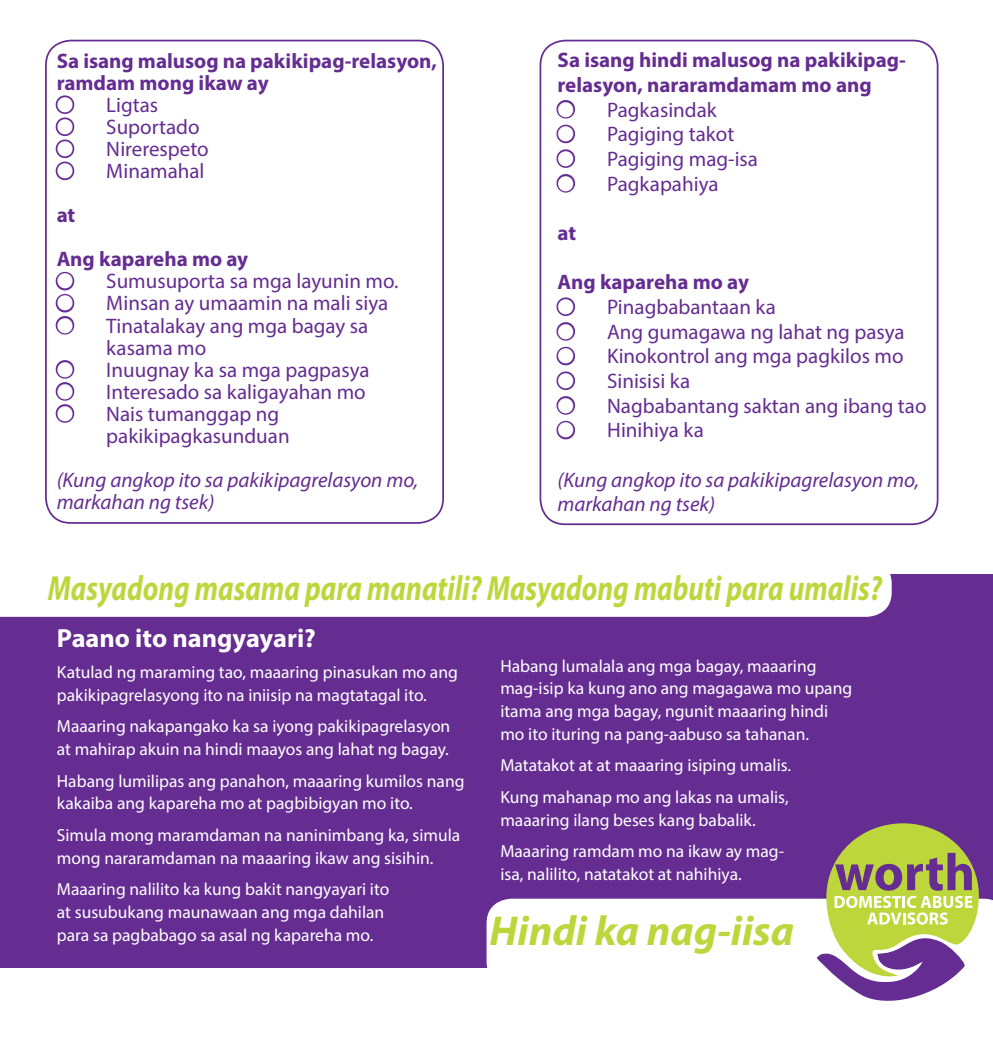
<style>
.page{position:relative;width:993px;height:1042px;background:#fff}
.page>*{position:absolute;margin:0;border:0;box-sizing:border-box;transform-origin:0 0}
.t1{font:italic 700 42px "Myriad Pro";color:#bdd63c}
.t2{font:italic 700 35px "Myriad Pro";color:#bdd63c;scale:.8 1}
.t3{font:700 26.25px "Myriad Pro";color:#fff}
.t4{font:21px/22.1px "Myriad Pro";color:#652d91}
.t5{font:700 21px/22.1px "Myriad Pro";color:#652d91}
.t6{font:italic 21px/22.1px "Myriad Pro";color:#652d91}
.t7{font:17.5px/22.8px "Myriad Pro";color:#fff}
.s1{color:#fff}
</style>
<div class="page">
<div style="left:0;top:574px;width:992px;height:393px;background:#652d91"></div>
<div style="left:486px;top:898px;width:506px;height:70px;background:#fff"></div>
<div style="left:45px;top:40px;width:399px;height:484px;border:2px solid #652d91;border-radius:25px"></div>
<div style="left:539px;top:40px;width:399px;height:485px;border:2px solid #652d91;border-radius:25px"></div>
<div style="left:0;top:574px;width:891px;height:43px;background:#fff"></div>
<svg style="left:55px;top:95px;width:20px;height:86px"></svg>
<svg style="left:55px;top:271px;width:20px;height:64px"></svg>
<svg style="left:55px;top:360px;width:20px;height:63px"></svg>
<svg style="left:556px;top:100px;width:20px;height:93px"></svg>
<svg style="left:556px;top:297px;width:20px;height:143px"></svg>
<svg style="left:816px;top:823px;width:162px;height:178px"></svg>
<p class="t5" style="left:57px;top:49px;width:381px">Sa isang malusog na pakikipag-relasyon, ramdam mong ikaw ay</p>
<p class="t4" style="left:57px;top:94px;width:103px"><span class="s1">●</span> Ligtas</p>
<p class="t4" style="left:57px;top:116px;width:144px"><span class="s1">●</span> Suportado</p>
<p class="t4" style="left:57px;top:138px;width:154px"><span class="s1">●</span> Nirerespeto</p>
<p class="t4" style="left:57px;top:160px;width:149px"><span class="s1">●</span> Minamahal</p>
<p class="t5" style="left:57px;top:203px;width:20px">at</p>
<p class="t5" style="left:57px;top:248px;width:193px">Ang kapareha mo ay</p>
<p class="t4" style="left:57px;top:270px;width:343px"><span class="s1">●</span> Sumusuporta sa mga layunin mo.</p>
<p class="t4" style="left:57px;top:292px;width:333px"><span class="s1">●</span> Minsan ay umaamin na mali siya</p>
<p class="t4" style="left:106px;top:314px;width:263px;text-indent:-50px"><span class="s1">●</span> Tinatalakay ang mga bagay sa kasama mo</p>
<p class="t4" style="left:57px;top:358px;width:314px"><span class="s1">●</span> Inuugnay ka sa mga pagpasya</p>
<p class="t4" style="left:57px;top:380px;width:310px"><span class="s1">●</span> Interesado sa kaligayahan mo</p>
<p class="t4" style="left:106px;top:402px;width:185px;text-indent:-50px"><span class="s1">●</span> Nais tumanggap ng pakikipagkasunduan</p>
<p class="t6" style="left:57px;top:468px;width:363px">(Kung angkop ito sa pakikipagrelasyon mo, markahan ng tsek)</p>
<p class="t5" style="left:557px;top:47px;width:350px;line-height:24.7px">Sa isang hindi malusog na pakikipag&shy;relasyon, nararamdamam mo ang</p>
<p class="t4" style="left:557px;top:98px;width:161px"><span class="s1">●</span> Pagkasindak</p>
<p class="t4" style="left:557px;top:123px;width:178px"><span class="s1">●</span> Pagiging takot</p>
<p class="t4" style="left:557px;top:147px;width:202px"><span class="s1">●</span> Pagiging mag-isa</p>
<p class="t4" style="left:557px;top:172px;width:163px"><span class="s1">●</span> Pagkapahiya</p>
<p class="t5" style="left:557px;top:221px;width:20px">at</p>
<p class="t5" style="left:557px;top:270px;width:193px">Ang kapareha mo ay</p>
<p class="t4" style="left:557px;top:296px;width:220px"><span class="s1">●</span> Pinagbabantaan ka</p>
<p class="t4" style="left:557px;top:320px;width:349px"><span class="s1">●</span> Ang gumagawa ng lahat ng pasya</p>
<p class="t4" style="left:557px;top:345px;width:347px"><span class="s1">●</span> Kinokontrol ang mga pagkilos mo</p>
<p class="t4" style="left:557px;top:370px;width:134px"><span class="s1">●</span> Sinisisi ka</p>
<p class="t4" style="left:557px;top:394px;width:370px"><span class="s1">●</span> Nagbabantang saktan ang ibang tao</p>
<p class="t4" style="left:557px;top:419px;width:148px"><span class="s1">●</span> Hinihiya ka</p>
<p class="t6" style="left:557px;top:467px;width:363px;line-height:24.7px">(Kung angkop ito sa pakikipagrelasyon mo, markahan ng tsek)</p>
<p class="t2" style="left:48px;top:565px;width:1043px">Masyadong masama para manatili? Masyadong mabuti para umalis?</p>
<p class="t3" style="left:57px;top:621px;width:260px">Paano ito nangyayari?</p>
<p class="t7" style="left:57px;top:661px;width:402px">Katulad ng maraming tao, maaaring pinasukan mo ang pakikipagrelasyong ito na iniisip na magtatagal ito.</p>
<p class="t7" style="left:57px;top:715px;width:395px">Maaaring nakapangako ka sa iyong pakikipagrelasyon at mahirap akuin na hindi maayos ang lahat ng bagay.</p>
<p class="t7" style="left:57px;top:769px;width:409px">Habang lumilipas ang panahon, maaaring kumilos nang kakaiba ang kapareha mo at pagbibigyan mo ito.</p>
<p class="t7" style="left:57px;top:823px;width:405px">Simula mong maramdaman na naninimbang ka, simula mong nararamdaman na maaaring ikaw ang sisihin.</p>
<p class="t7" style="left:57px;top:878px;width:334px">Maaaring nalilito ka kung bakit nangyayari ito at susubukang maunawaan ang mga dahilan para sa pagbabago sa asal ng kapareha mo.</p>
<p class="t7" style="left:500px;top:654px;width:353px">Habang lumalala ang mga bagay, maaaring mag-isip ka kung ano ang magagawa mo upang itama ang mga bagay, ngunit maaaring hindi mo ito ituring na pang-aabuso sa tahanan.</p>
<p class="t7" style="left:500px;top:754px;width:292px">Matatakot at at maaaring isiping umalis.</p>
<p class="t7" style="left:500px;top:785px;width:290px">Kung mahanap mo ang lakas na umalis, maaaring ilang beses kang babalik.</p>
<p class="t7" style="left:500px;top:839px;width:285px">Maaaring ramdam mo na ikaw ay mag&shy;isa, nalilito, natatakot at nahihiya.</p>
<p class="t1" style="left:489px;top:903px;width:306px">Hindi ka nag-iisa</p>
</div>
